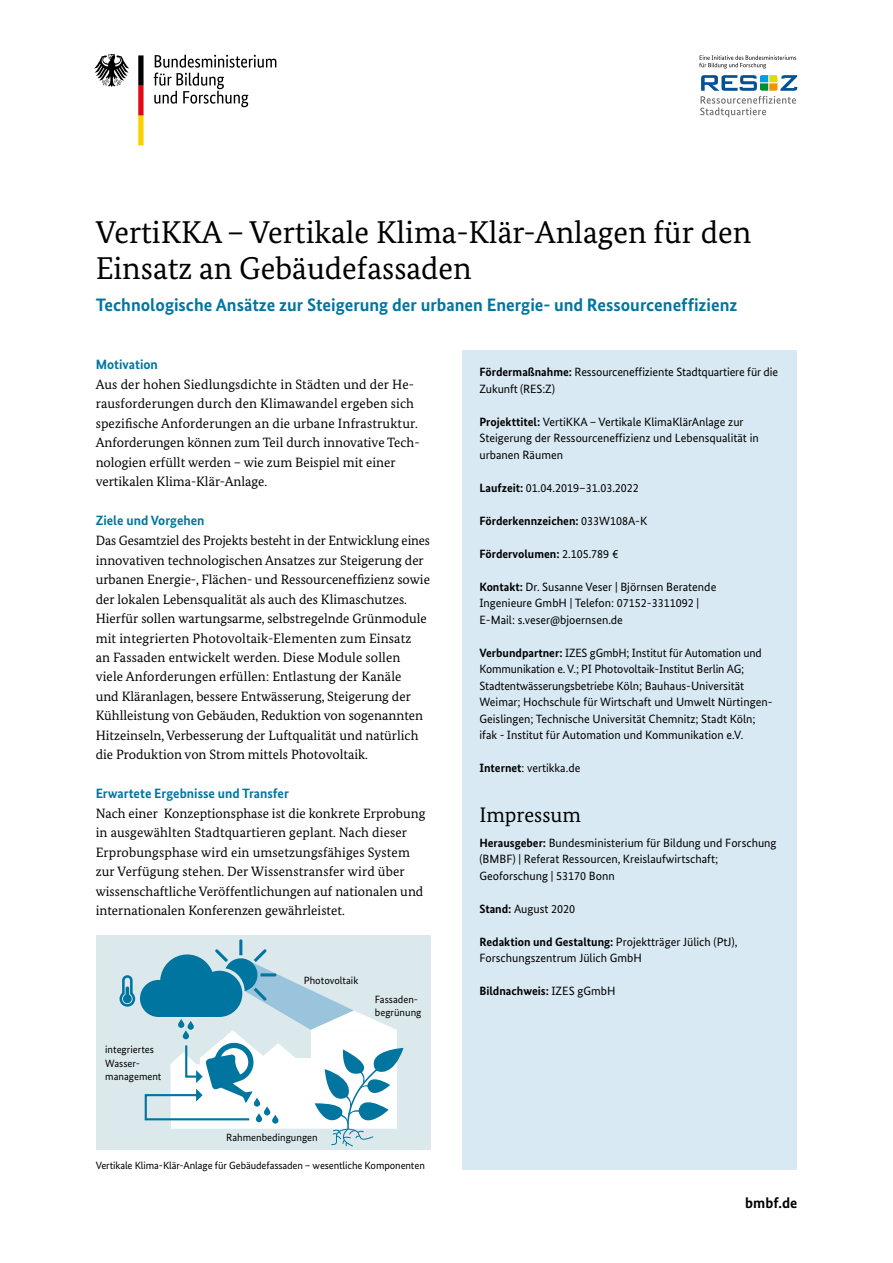
<style>
.page{position:relative;width:893px;height:1263px;background:#fff}
.page>*{position:absolute;margin:0;border:0;box-sizing:border-box;transform-origin:0 0}
.t1{font:31.5px/36px "Bundes Serif";color:#000}
.t2{font:21px "Bundes Serif";color:#000}
.t3{font:700 18px "Bundes Sans";color:#0075a0}
.t4{font:700 15px "Bundes Sans";color:#000}
.t5{font:13.5px/19.5px "Bundes Serif";color:#000}
.t6{font:700 13.5px "Bundes Sans";color:#0075a0}
.t7{font:12px/16.5px "Bundes Sans";color:#000}
.t8{font:700 12px "Bundes Sans";color:#000}
.t9{font:10.5px/13.5px "Bundes Sans";color:#000}
.s1{font-weight:700}
.s2{font-weight:400}
</style>
<div class="page">
<svg style="left:154px;top:55px;width:122px;height:52px"></svg>
<svg style="left:94px;top:54px;width:35px;height:33px"></svg>
<svg style="left:138px;top:55px;width:6px;height:90px"></svg>
<div style="left:462px;top:350px;width:335px;height:819px;background:#d9e9f3"></div>
<svg style="left:699px;top:55px;width:97px;height:14px"></svg>
<svg style="left:700px;top:75px;width:97px;height:42px"></svg>
<div style="left:96px;top:935px;width:335px;height:214px;background:#dce9ec"></div>
<svg style="left:120px;top:939px;width:283px;height:208px"></svg>
<h1 class="t1" style="left:96px;top:214px;width:657px">VertiKKA – Vertikale Klima-Klär-Anlagen für den<br>Einsatz an Gebäudefassaden</h1>
<h3 class="t3" style="left:96px;top:294px;width:643px">Technologische Ansätze zur Steigerung der urbanen Energie- und Ressourceneffizienz</h3>
<p class="t6" style="left:96px;top:357px;width:64px">Motivation</p>
<p class="t5" style="left:96px;top:374px;width:324px">Aus der hohen Siedlungsdichte in Städten und der He&shy;rausforderungen durch den Klimawandel ergeben sich spezifische Anforderungen an die urbane Infrastruktur.<br>Anforderungen können zum Teil durch innovative Tech&shy;nologien erfüllt werden – wie zum Beispiel mit einer vertikalen Klima-Klär-Anlage.</p>
<p class="t6" style="left:96px;top:513px;width:110px">Ziele und Vorgehen</p>
<p class="t5" style="left:96px;top:530px;width:336px">Das Gesamtziel des Projekts besteht in der Entwicklung eines innovativen technologischen Ansatzes zur Steigerung der urbanen Energie-, Flächen- und Ressourceneffizienz sowie der lokalen Lebensqualität als auch des Klimaschutzes.<br>Hierfür sollen wartungsarme, selbstregelnde Grünmodule mit integrierten Photovoltaik-Elementen zum Einsatz<br>an Fassaden entwickelt werden. Diese Module sollen viele Anforderungen erfüllen: Entlastung der Kanäle<br>und Kläranlagen, bessere Entwässerung, Steigerung der Kühlleistung von Gebäuden, Reduktion von sogenannten Hitzeinseln, Verbesserung der Luftqualität und natürlich die Produktion von Strom mittels Photovoltaik.</p>
<p class="t6" style="left:96px;top:786px;width:195px">Erwartete Ergebnisse und Transfer</p>
<p class="t5" style="left:96px;top:803px;width:331px">Nach einer Konzeptionsphase ist die konkrete Erprobung in ausgewählten Stadtquartieren geplant. Nach dieser Erprobungsphase wird ein umsetzungsfähiges System zur Verfügung stehen. Der Wissenstransfer wird über wissenschaftliche Veröffentlichungen auf nationalen und internationalen Konferenzen gewährleistet.</p>
<p class="t9" style="left:105px;top:1043px;width:58px">integriertes<br>Wasser&shy;management</p>
<p class="t9" style="left:304px;top:974px;width:56px">Photovoltaik</p>
<p class="t9" style="left:375px;top:992px;width:48px">Fassaden&shy;begrünung</p>
<p class="t9" style="left:226px;top:1131px;width:93px">Rahmenbedingungen</p>
<p class="t9" style="left:96px;top:1158px;width:331px">Vertikale Klima-Klär-Anlage für Gebäudefassaden – wesentliche Komponenten</p>
<p class="t7" style="left:479px;top:364px;width:300px"><span class="s1">Fördermaßnahme:</span> Ressourceneffiziente Stadtquartiere für die<br>Zukunft (RES:Z)</p>
<p class="t7" style="left:479px;top:413px;width:281px"><span class="s1">Projekttitel:</span> VertiKKA – Vertikale KlimaKlärAnlage zur<br>Steigerung der Ressourceneffizienz und Lebensqualität in urbanen Räumen</p>
<p class="t7" style="left:479px;top:479px;width:161px"><span class="s1">Laufzeit:</span> 01.04.2019–31.03.2022</p>
<p class="t8" style="left:479px;top:513px;width:169px">Förderkennzeichen: <span class="s2">033W108A-K</span></p>
<p class="t8" style="left:479px;top:546px;width:141px">Fördervolumen: <span class="s2">2.105.789 €</span></p>
<p class="t7" style="left:479px;top:578px;width:238px"><span class="s1">Kontakt:</span> Dr. Susanne Veser | Björnsen Beratende<br>Ingenieure GmbH | Telefon: 07152-3311092 |<br>E-Mail: s.veser@bjoernsen.de</p>
<p class="t7" style="left:479px;top:644px;width:295px"><span class="s1">Verbundpartner:</span> IZES gGmbH; Institut für Automation und Kommunikation e. V.; PI Photovoltaik-Institut Berlin AG; Stadtentwässerungsbetriebe Köln; Bauhaus-Universität Weimar; Hochschule für Wirtschaft und Umwelt Nürtingen-Geislingen; Technische Universität Chemnitz; Stadt Köln; ifak - Institut für Automation und Kommunikation e.V.</p>
<p class="t7" style="left:479px;top:760px;width:102px"><span class="s1">Internet</span>: vertikka.de</p>
<h2 class="t2" style="left:479px;top:802px;width:103px">Impressum</h2>
<p class="t7" style="left:479px;top:834px;width:299px"><span class="s1">Herausgeber:</span> Bundesministerium für Bildung und Forschung (BMBF) | Referat Ressourcen, Kreislaufwirtschaft;<br>Geoforschung | 53170 Bonn</p>
<p class="t7" style="left:479px;top:900px;width:97px"><span class="s1">Stand:</span> August 2020</p>
<p class="t7" style="left:479px;top:933px;width:259px"><span class="s1">Redaktion und Gestaltung:</span> Projektträger Jülich (PtJ),<br>Forschungszentrum Jülich GmbH</p>
<p class="t8" style="left:479px;top:984px;width:137px">Bildnachweis: <span class="s2">IZES gGmbH</span></p>
<p class="t4" style="left:745px;top:1194px;width:54px">bmbf.de</p>
</div>
